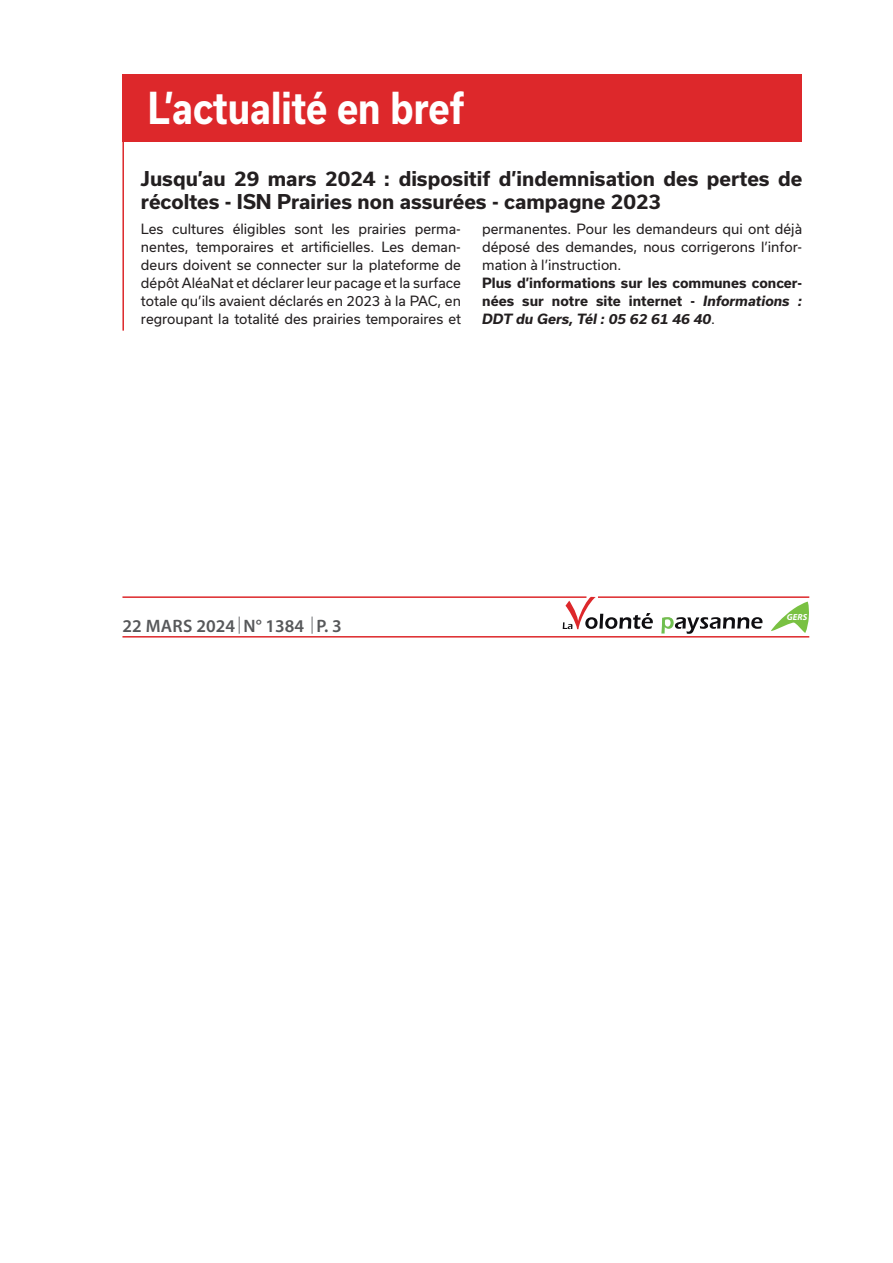
<style>
.page{position:relative;width:893px;height:1263px;background:#fff}
.page>*{position:absolute;margin:0;border:0;box-sizing:border-box;transform-origin:0 0}
.t1{font:700 42px "Usual";color:#fff;scale:.85 1}
.t2{font:700 19.5px/23.4px "Usual";color:#231f20}
.t3{font:600 18px "Myriad Pro";color:#57585a}
.t4{font:13.5px/18px "Usual";color:#231f20;text-align:justify}
.t5{font:700 13.5px/18px "Usual";color:#231f20;text-align:justify}
.t6{font:italic 700 8.85px "Myriad Pro";color:#fff}
.s1{font-style:italic}
.s2{font-weight:400}
</style>
<div class="page">
<hr style="left:122px;top:596px;width:464px;height:2px;background:#dd282b">
<hr style="left:598px;top:596px;width:211px;height:2px;background:#dd282b">
<hr style="left:122px;top:636px;width:687px;height:1px;background:#dd282b">
<svg style="left:563px;top:597px;width:90px;height:32px"></svg>
<svg style="left:659px;top:617px;width:103px;height:21px"></svg>
<svg style="left:771px;top:602px;width:38px;height:31px"></svg>
<svg style="left:239px;top:616px;width:1px;height:18px"></svg>
<svg style="left:312px;top:616px;width:1px;height:18px"></svg>
<div style="left:122px;top:74px;width:680px;height:68px;background:#dd282b"></div>
<hr style="left:122px;top:77px;width:2px;height:254px;background:#dd282b">
<h1 class="t1" style="left:148px;top:84px;width:374px">L’actualité en bref</h1>
<h2 class="t2" style="left:141px;top:167px;width:663px">Jusqu’au 29 mars 2024 : dispositif d’indemnisation des pertes de récoltes - ISN Prairies non assurées - campagne 2023</h2>
<p class="t4" style="left:141px;top:220px;width:321px">Les cultures éligibles sont les prairies perma&shy;nentes, temporaires et artificielles. Les deman&shy;deurs doivent se connecter sur la plateforme de dépôt AléaNat et déclarer leur pacage et la surface totale qu’ils avaient déclarés en 2023 à la PAC, en regroupant la totalité des prairies temporaires et</p>
<p class="t4" style="left:482px;top:220px;width:321px">permanentes. Pour les demandeurs qui ont déjà déposé des demandes, nous corrigerons l’infor&shy;mation à l’instruction.</p>
<p class="t5" style="left:482px;top:274px;width:321px">Plus d’informations sur les communes concer&shy;nées sur notre site internet - <span class="s1">Informations :<br>DDT du Gers, Tél : 05 62 61 46 40</span><span class="s2">.</span></p>
<h3 class="t3" style="left:122px;top:614px;width:221px">22 MARS 2024 N° 1384 P. 3</h3>
<p class="t6" style="left:787px;top:611px;width:22px">GERS</p>
</div>
